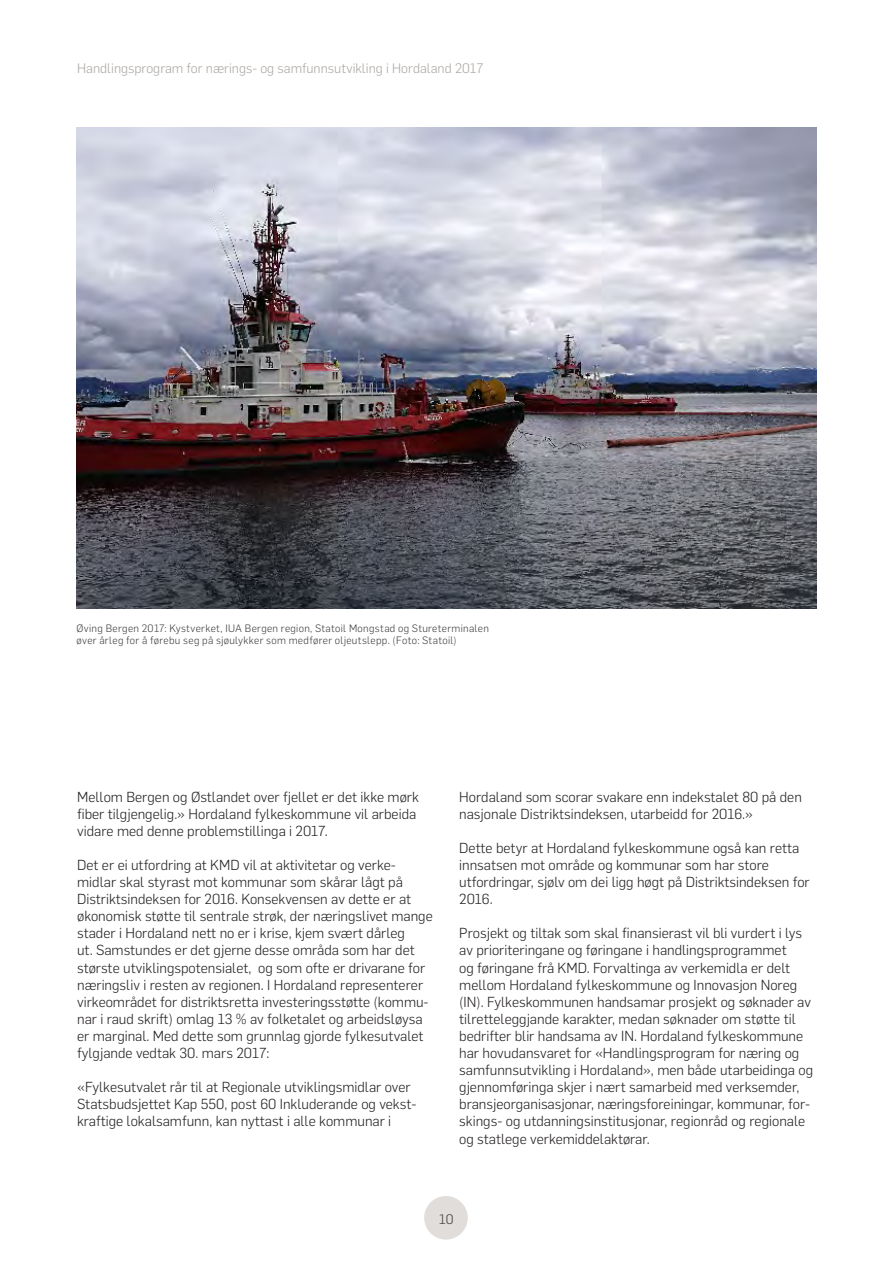
<style>
.page{position:relative;width:893px;height:1263px;background:#fff}
.page>*{position:absolute;margin:0;border:0;box-sizing:border-box;transform-origin:0 0}
.Brødtekst{font:300 14.25px/17.1px "Flama";color:#231f20}
.t1{font:300 13.5px "Flama";color:#aca6a2}
.t2{font:300 13.5px "Flama";color:#3e3e3f}
.Foto{font:300 10.5px "Flama";letter-spacing:.03em;color:#3e3e3f}
</style>
<div class="page">
<div style="left:424px;top:1196px;width:44px;height:43px;background:#e0dddb;border-radius:50%"></div>
<img style="left:77px;top:128px;width:739px;height:480px">
<p class="t1" style="left:77px;top:59px;width:408px">Handlingsprogram for nærings- og samfunnsutvikling i Hordaland 2017</p>
<p class="Foto" style="left:77px;top:621px;width:414px">Øving Bergen 2017: Kystverket, IUA Bergen region, Statoil Mongstad og Stureterminalen</p>
<p class="Foto" style="left:77px;top:633px;width:382px">øver årleg for å førebu seg på sjøulykker som medfører oljeutslepp. (Foto: Statoil)</p>
<p class="Brødtekst" style="left:77px;top:787px;width:343px">Mellom Bergen og Østlandet over fjellet er det ikke mørk fiber tilgjengelig.» Hordaland fylkeskommune vil arbeida vidare med denne problemstillinga i 2017.</p>
<p class="Brødtekst" style="left:77px;top:855px;width:357px">Det er ei utfordring at KMD vil at aktivitetar og verke&shy;midlar skal styrast mot kommunar som skårar lågt på Distriktsindeksen for 2016. Konsekvensen av dette er at økonomisk støtte til sentrale strøk, der næringslivet mange stader i Hordaland nett no er i krise, kjem svært dårleg<br>ut. Samstundes er det gjerne desse områda som har det største utviklingspotensialet, og som ofte er drivarane for næringsliv i resten av regionen. I Hordaland representerer virkeområdet for distriktsretta investeringsstøtte (kommu&shy;nar i raud skrift) omlag 13 % av folketalet og arbeidsløysa er marginal. Med dette som grunnlag gjorde fylkesutvalet fylgjande vedtak 30. mars 2017:</p>
<p class="Brødtekst" style="left:77px;top:1078px;width:341px">«Fylkesutvalet rår til at Regionale utviklingsmidlar over<br>Statsbudsjettet Kap 550, post 60 Inkluderande og vekst&shy;kraftige lokalsamfunn, kan nyttast i alle kommunar i</p>
<p class="Brødtekst" style="left:459px;top:787px;width:344px">Hordaland som scorar svakare enn indekstalet 80 på den nasjonale Distriktsindeksen, utarbeidd for 2016.»</p>
<p class="Brødtekst" style="left:459px;top:838px;width:352px">Dette betyr at Hordaland fylkeskommune også kan retta innsatsen mot område og kommunar som har store utfordringar, sjølv om dei ligg høgt på Distriktsindeksen for 2016.</p>
<p class="Brødtekst" style="left:459px;top:924px;width:355px">Prosjekt og tiltak som skal finansierast vil bli vurdert i lys av prioriteringane og føringane i handlingsprogrammet<br>og føringane frå KMD. Forvaltinga av verkemidla er delt mellom Hordaland fylkeskommune og Innovasjon Noreg (IN). Fylkeskommunen handsamar prosjekt og søknader av tilretteleggjande karakter, medan søknader om støtte til bedrifter blir handsama av IN. Hordaland fylkeskommune har hovudansvaret for «Handlingsprogram for næring og samfunnsutvikling i Hordaland», men både utarbeidinga og gjennomføringa skjer i nært samarbeid med verksemder, bransjeorganisasjonar, næringsforeiningar, kommunar, for&shy;skings- og utdanningsinstitusjonar, regionråd og regionale og statlege verkemiddelaktørar.</p>
<p class="t2" style="left:439px;top:1210px;width:16px">10</p>
</div>
